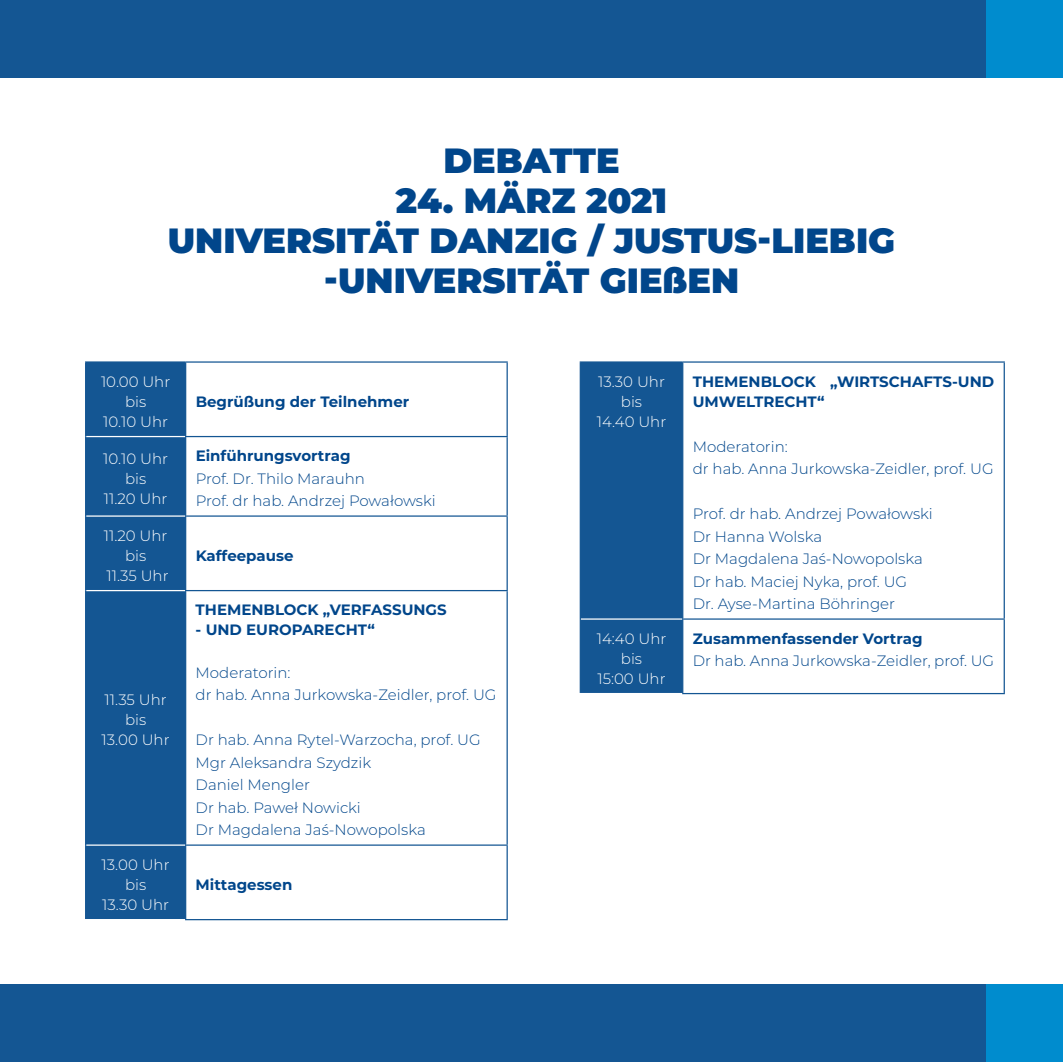
<style>
.page{position:relative;width:1063px;height:1063px;background:#fff}
.page>*{position:absolute;margin:0;border:0;box-sizing:border-box;transform-origin:0 0}
.t1{font:900 35px/40px "Montserrat";color:#01468b;text-align:center}
.t2{font:300 15px/22.5px "Montserrat";color:#01468b}
.t3{font:700 15px/20px "Montserrat";color:#01468b}
.t4{font:300 15px/20px "Montserrat";color:#fff;text-align:center}
</style>
<div class="page">
<div style="left:985px;top:0;width:78px;height:78px;background:#008cce"></div>
<div style="left:0;top:0;width:985px;height:78px;background:#145693"></div>
<div style="left:985px;top:984px;width:78px;height:78px;background:#008cce"></div>
<div style="left:0;top:984px;width:985px;height:78px;background:#145693"></div>
<div style="left:86px;top:363px;width:99px;height:556px;background:#145693"></div>
<hr style="left:186px;top:361px;width:322px;height:2px;background:#145693">
<hr style="left:507px;top:363px;width:1px;height:73px;background:#145693">
<hr style="left:185px;top:436px;width:323px;height:1px;background:#145693">
<hr style="left:507px;top:437px;width:1px;height:78px;background:#145693">
<hr style="left:185px;top:515px;width:323px;height:2px;background:#145693">
<hr style="left:507px;top:517px;width:1px;height:73px;background:#145693">
<hr style="left:185px;top:590px;width:323px;height:1px;background:#145693">
<hr style="left:507px;top:591px;width:1px;height:253px;background:#145693">
<hr style="left:185px;top:844px;width:323px;height:2px;background:#145693">
<hr style="left:507px;top:846px;width:1px;height:73px;background:#145693">
<hr style="left:185px;top:919px;width:323px;height:1px;background:#145693">
<hr style="left:85px;top:361px;width:101px;height:2px;background:#145693">
<hr style="left:85px;top:363px;width:1px;height:74px;background:#145693">
<hr style="left:185px;top:363px;width:1px;height:73px;background:#145693">
<hr style="left:85px;top:437px;width:1px;height:79px;background:#145693">
<hr style="left:185px;top:437px;width:1px;height:78px;background:#145693">
<hr style="left:85px;top:516px;width:1px;height:75px;background:#145693">
<hr style="left:185px;top:517px;width:1px;height:73px;background:#145693">
<hr style="left:85px;top:591px;width:1px;height:254px;background:#145693">
<hr style="left:185px;top:591px;width:1px;height:253px;background:#145693">
<hr style="left:85px;top:845px;width:1px;height:74px;background:#145693">
<hr style="left:185px;top:846px;width:1px;height:73px;background:#145693">
<hr style="left:86px;top:436px;width:99px;height:1px;background:#fff">
<hr style="left:86px;top:515px;width:99px;height:2px;background:#fff">
<hr style="left:86px;top:590px;width:99px;height:1px;background:#fff">
<hr style="left:86px;top:844px;width:99px;height:2px;background:#fff">
<div style="left:581px;top:363px;width:101px;height:330px;background:#145693"></div>
<hr style="left:683px;top:361px;width:322px;height:2px;background:#145693">
<hr style="left:1004px;top:363px;width:1px;height:255px;background:#145693">
<hr style="left:682px;top:618px;width:323px;height:2px;background:#145693">
<hr style="left:1004px;top:620px;width:1px;height:73px;background:#145693">
<hr style="left:682px;top:693px;width:323px;height:1px;background:#145693">
<hr style="left:580px;top:361px;width:103px;height:2px;background:#145693">
<hr style="left:580px;top:363px;width:1px;height:256px;background:#145693">
<hr style="left:682px;top:363px;width:1px;height:255px;background:#145693">
<hr style="left:580px;top:619px;width:1px;height:74px;background:#145693">
<hr style="left:682px;top:620px;width:1px;height:73px;background:#145693">
<hr style="left:581px;top:618px;width:101px;height:2px;background:#fff">
<h1 class="t1" style="left:443px;top:138px;width:178px">DEBATTE</h1>
<h1 class="t1" style="left:168px;top:178px;width:729px">24. MÄRZ 2021<br>UNIVERSITÄT DANZIG / JUSTUS-LIEBIG -UNIVERSITÄT GIESEN</h1>
<p class="t4" style="left:101px;top:371px;width:71px">10.00 Uhr bis<br>10.10 Uhr</p>
<p class="t3" style="left:196px;top:390px;width:215px">Begrüßung der Teilnehmer</p>
<p class="t4" style="left:103px;top:448px;width:66px">10.10 Uhr bis<br>11.20 Uhr</p>
<p class="t3" style="left:196px;top:445px;width:156px">Einführungsvortrag</p>
<p class="t2" style="left:196px;top:467px;width:242px">Prof. Dr. Thilo Marauhn<br>Prof. dr hab. Andrzej Powałowski</p>
<p class="t4" style="left:104px;top:525px;width:66px">11.20 Uhr bis<br>11.35 Uhr</p>
<p class="t4" style="left:102px;top:689px;width:69px">11.35 Uhr bis<br>13.00 Uhr</p>
<p class="t4" style="left:102px;top:854px;width:69px">13.00 Uhr bis<br>13.30 Uhr</p>
<p class="t3" style="left:196px;top:545px;width:99px">Kaffeepause</p>
<p class="t3" style="left:196px;top:599px;width:253px">THEMENBLOCK „VERFASSUNGS</p>
<p class="t3" style="left:196px;top:619px;width:181px">- UND EUROPARECHT“</p>
<p class="t2" style="left:196px;top:661px;width:302px">Moderatorin:<br>dr hab. Anna Jurkowska-Zeidler, prof. UG</p>
<p class="t2" style="left:196px;top:728px;width:287px">Dr hab. Anna Rytel-Warzocha, prof. UG<br>Mgr Aleksandra Szydzik<br>Daniel Mengler<br>Dr hab. Paweł Nowicki<br>Dr Magdalena Jaś-Nowopolska</p>
<p class="t3" style="left:196px;top:874px;width:98px">Mittagessen</p>
<p class="t4" style="left:597px;top:371px;width:71px">13.30 Uhr bis<br>14.40 Uhr</p>
<p class="t3" style="left:693px;top:370px;width:303px">THEMENBLOCK „WIRTSCHAFTS-UND<br>UMWELTRECHT“</p>
<p class="t2" style="left:693px;top:434px;width:302px">Moderatorin:<br>dr hab. Anna Jurkowska-Zeidler, prof. UG</p>
<p class="t2" style="left:693px;top:502px;width:242px">Prof. dr hab. Andrzej Powałowski<br>Dr Hanna Wolska<br>Dr Magdalena Jaś-Nowopolska<br>Dr hab. Maciej Nyka, prof. UG<br>Dr. Ayse-Martina Böhringer</p>
<p class="t4" style="left:597px;top:628px;width:71px">14:40 Uhr bis<br>15:00 Uhr</p>
<p class="t3" style="left:693px;top:627px;width:231px">Zusammenfassender Vortrag</p>
<p class="t2" style="left:693px;top:649px;width:303px">Dr hab. Anna Jurkowska-Zeidler, prof. UG</p>
</div>
